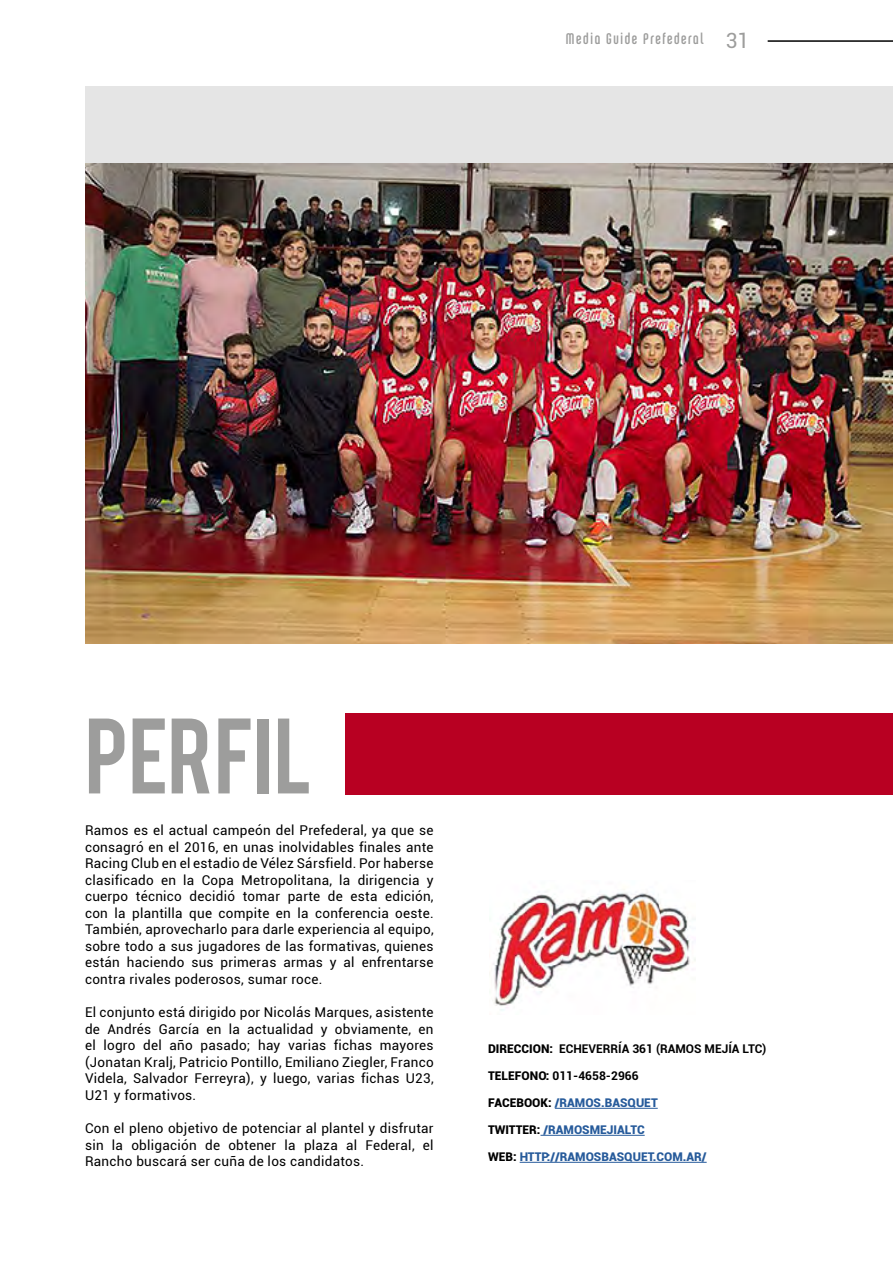
<style>
.page{position:relative;width:893px;height:1263px;background:#fff}
.page>*{position:absolute;margin:0;border:0;box-sizing:border-box;transform-origin:0 0}
.t1{font:84.15px "Bebas";letter-spacing:.005em;color:#9d9d9c}
.t2{font:16.5px "Chalet Comprime Cologne Seventy";letter-spacing:.1em;color:#9d9d9c}
.t3{font:13.5px/16.5px "Roboto";letter-spacing:.02em;color:#000;text-align:justify}
.t4{font:900 12px "Roboto";color:#275b9b}
.t5{font:700 12px "Roboto";color:#000}
.s1{font-family:"Roboto";font-size:21px}
.s2{font-weight:900}
.s3{color:#000}
</style>
<div class="page">
<hr style="left:768px;top:40px;width:125px;height:2px;background:#000">
<div style="left:85px;top:86px;width:808px;height:237px;background:#e5e5e5"></div>
<img style="left:85px;top:163px;width:808px;height:480px">
<div style="left:345px;top:713px;width:548px;height:82px;background:#b80022"></div>
<hr style="left:555px;top:1108px;width:103px;height:1px;background:#275b9b">
<hr style="left:540px;top:1135px;width:105px;height:1px;background:#275b9b">
<hr style="left:520px;top:1162px;width:187px;height:1px;background:#275b9b">
<img style="left:489px;top:889px;width:206px;height:122px">
<p class="t2" style="left:566px;top:30px;width:185px">Media Guide Prefederal <span class="s1">31</span></p>
<h1 class="t1" style="left:85px;top:695px;width:229px">PERFIL</h1>
<p class="t3" style="left:85px;top:821px;width:350px">Ramos es el actual campeón del Prefederal, ya que se consagró en el 2016, en unas inolvidables finales ante Racing Club en el estadio de Vélez Sársfield. Por haberse clasificado en la Copa Metropolitana, la dirigencia y cuerpo técnico decidió tomar parte de esta edición, con la plantilla que compite en la conferencia oeste.<br>También, aprovecharlo para darle experiencia al equipo, sobre todo a sus jugadores de las formativas, quienes están haciendo sus primeras armas y al enfrentarse contra rivales poderosos, sumar roce.</p>
<p class="t3" style="left:85px;top:1003px;width:350px">El conjunto está dirigido por Nicolás Marques, asistente de Andrés García en la actualidad y obviamente, en el logro del año pasado; hay varias fichas mayores (Jonatan Kralj, Patricio Pontillo, Emiliano Ziegler, Franco Videla, Salvador Ferreyra), y luego, varias fichas U23, U21 y formativos.</p>
<p class="t3" style="left:85px;top:1119px;width:350px">Con el pleno objetivo de potenciar al plantel y disfrutar sin la obligación de obtener la plaza al Federal, el Rancho buscará ser cuña de los candidatos.</p>
<p class="t5" style="left:488px;top:1041px;width:280px"><span class="s2">DIRECCION:</span> ECHEVERRÍA 361 (RAMOS MEJÍA LTC)</p>
<p class="t5" style="left:488px;top:1068px;width:152px"><span class="s2">TELEFONO:</span> 011-4658-2966</p>
<p class="t4" style="left:488px;top:1095px;width:171px"><span class="s3">FACEBOOK:</span> /RAMOS.BASQUET</p>
<p class="t4" style="left:488px;top:1122px;width:158px"><span class="s3">TWITTER:</span> /RAMOSMEJIALTC</p>
<p class="t4" style="left:488px;top:1149px;width:220px"><span class="s3">WEB:</span> HTTP://RAMOSBASQUET.COM.AR/</p>
</div>
